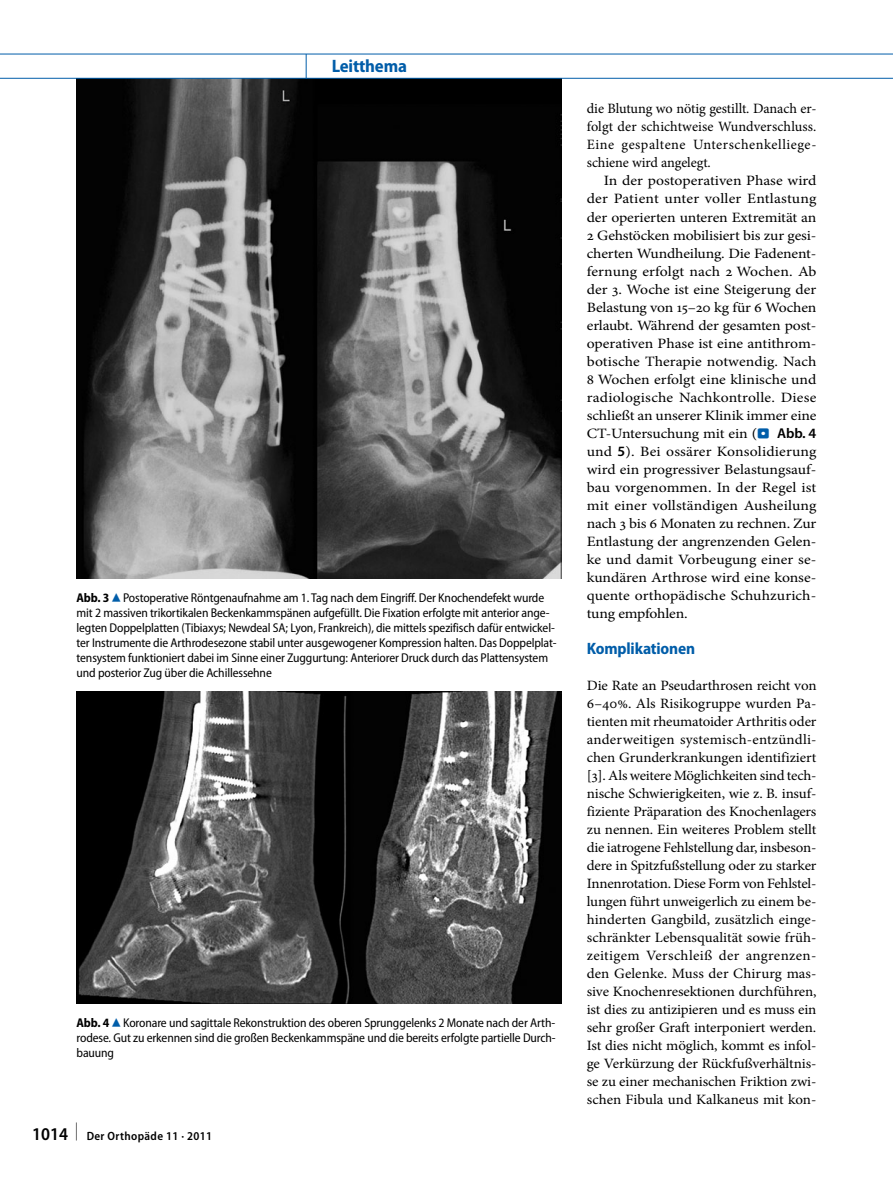
<style>
.page{position:relative;width:893px;height:1187px;background:#fff}
.page>*{position:absolute;margin:0;border:0;box-sizing:border-box;transform-origin:0 0}
.t1{font:700 semi-condensed 18px "Myriad Pro";letter-spacing:-.01em;color:#005da9}
._012_u1{font:700 semi-condensed 16.5px "Myriad Pro";letter-spacing:-.01em;color:#005da9}
._010_fliesstext_ohne{font:14.25px/18px "Minion Pro";color:#000;text-align:justify;scale:1.05 1}
._010_fliesstext_mit{font:14.25px/18px "Minion Pro";color:#000;text-align:justify;scale:1.1 1}
._010_fliesstext_ohne-2{font:14.25px/18px "Minion Pro";color:#000;text-align:justify}
._024_abb_legende{font:semi-condensed 12.75px/15px "Myriad Pro";letter-spacing:-.01em;color:#000}
.t2{font:600 semi-condensed 12px "Myriad Pro";letter-spacing:.03em;color:#000}
.s1{font-weight:700}
.s2{font-family:"S Buttons";font-stretch:normal;font-size:14.25px;color:#005da9}
.s3{font-size:18px}
.s4{font-family:"S Buttons";font-size:13.5px;color:#005da9}
.s5{font-family:"Myriad Pro";font-weight:600;font-stretch:semi-condensed}
</style>
<div class="page">
<img style="left:77px;top:79px;width:484px;height:500px">
<img style="left:77px;top:691px;width:484px;height:312px">
<hr style="left:0;top:54px;width:893px;height:1px;background:#005da9">
<hr style="left:0;top:78px;width:893px;height:1px;background:#005da9">
<svg style="left:306px;top:54px;width:1px;height:25px"></svg>
<p class="t1" style="left:332px;top:56px;width:77px">Leitthema</p>
<p class="_024_abb_legende" style="left:77px;top:591px;width:482px"><span class="s1">Abb. 3</span><span class="s2">8</span>Postoperative Röntgenaufnahme am 1. Tag nach dem Eingriff. Der Knochendefekt wurde mit 2 massiven trikortikalen Beckenkammspänen aufgefüllt. Die Fixation erfolgte mit anterior ange&shy;legten Doppelplatten (Tibiaxys; Newdeal SA; Lyon, Frankreich), die mittels spezifisch dafür entwickel&shy;ter Instrumente die Arthrodesezone stabil unter ausgewogener Kompression halten. Das Doppelplat&shy;tensystem funktioniert dabei im Sinne einer Zuggurtung: Anteriorer Druck durch das Plattensystem und posterior Zug über die Achillessehne</p>
<p class="_024_abb_legende" style="left:77px;top:1015px;width:481px;text-align:justify"><span class="s1">Abb. 4</span><span class="s2">8</span>Koronare und sagittale Rekonstruktion des oberen Sprunggelenks 2 Monate nach der Arth&shy;rodese. Gut zu erkennen sind die großen Beckenkammspäne und die bereits erfolgte partielle Durch&shy;bauung</p>
<p class="t2" style="left:32px;top:1129px;width:182px"><span class="s3">1014 </span><sup>|</sup> Der Orthopäde 11 · 2011</p>
<p class="_010_fliesstext_ohne-2" style="left:587px;top:100px;width:231px">die Blutung wo nötig gestillt. Danach er&shy;folgt der schichtweise Wundverschluss.<br>Eine gespaltene Unterschenkelliege&shy;schiene wird angelegt.</p>
<p class="_010_fliesstext_mit" style="left:587px;top:172px;width:210px;text-indent:17px">In der postoperativen Phase wird der Patient unter voller Entlastung der operierten unteren Extremität an 2 Gehstöcken mobilisiert bis zur gesi&shy;cherten Wundheilung. Die Fadenent&shy;fernung erfolgt nach 2 Wochen. Ab der 3. Woche ist eine Steigerung der Belastung von 15–20 kg für 6 Wochen erlaubt. Während der gesamten post&shy;operativen Phase ist eine antithrom&shy;botische Therapie notwendig. Nach 8 Wochen erfolgt eine klinische und radiologische Nachkontrolle. Diese schließt an unserer Klinik immer eine CT-Untersuchung mit ein (<span class="s4">.</span> <span class="s5">Abb. 4 </span>und <span class="s5">5</span>). Bei ossärer Konsolidierung wird ein progressiver Belastungsauf&shy;bau vorgenommen. In der Regel ist mit einer vollständigen Ausheilung nach 3 bis 6 Monaten zu rechnen. Zur Entlastung der angrenzenden Gelen&shy;ke und damit Vorbeugung einer se&shy;kundären Arthrose wird eine konse&shy;quente orthopädische Schuhzurich&shy;tung empfohlen.</p>
<p class="_012_u1" style="left:587px;top:639px;width:110px">Komplikationen</p>
<p class="_010_fliesstext_ohne" style="left:587px;top:676px;width:220px">Die Rate an Pseudarthrosen reicht von 6–40%. Als Risikogruppe wurden Pa&shy;tienten mit rheumatoider Arthritis oder anderweitigen systemisch-entzündli&shy;chen Grunderkrankungen identifiziert [3]. Als weitere Möglichkeiten sind tech&shy;nische Schwierigkeiten, wie z. B. insuf&shy;fiziente Präparation des Knochenlagers zu nennen. Ein weiteres Problem stellt die iatrogene Fehlstellung dar, insbeson&shy;dere in Spitzfußstellung oder zu starker Innenrotation. Diese Form von Fehlstel&shy;lungen führt unweigerlich zu einem be&shy;hinderten Gangbild, zusätzlich einge&shy;schränkter Lebensqualität sowie früh&shy;zeitigem Verschleiß der angrenzen&shy;den Gelenke. Muss der Chirurg mas&shy;sive Knochenresektionen durchführen, ist dies zu antizipieren und es muss ein sehr großer Graft interponiert werden.<br>Ist dies nicht möglich, kommt es infol&shy;ge Verkürzung der Rückfußverhältnis&shy;se zu einer mechanischen Friktion zwi&shy;schen Fibula und Kalkaneus mit kon-</p>
</div>
